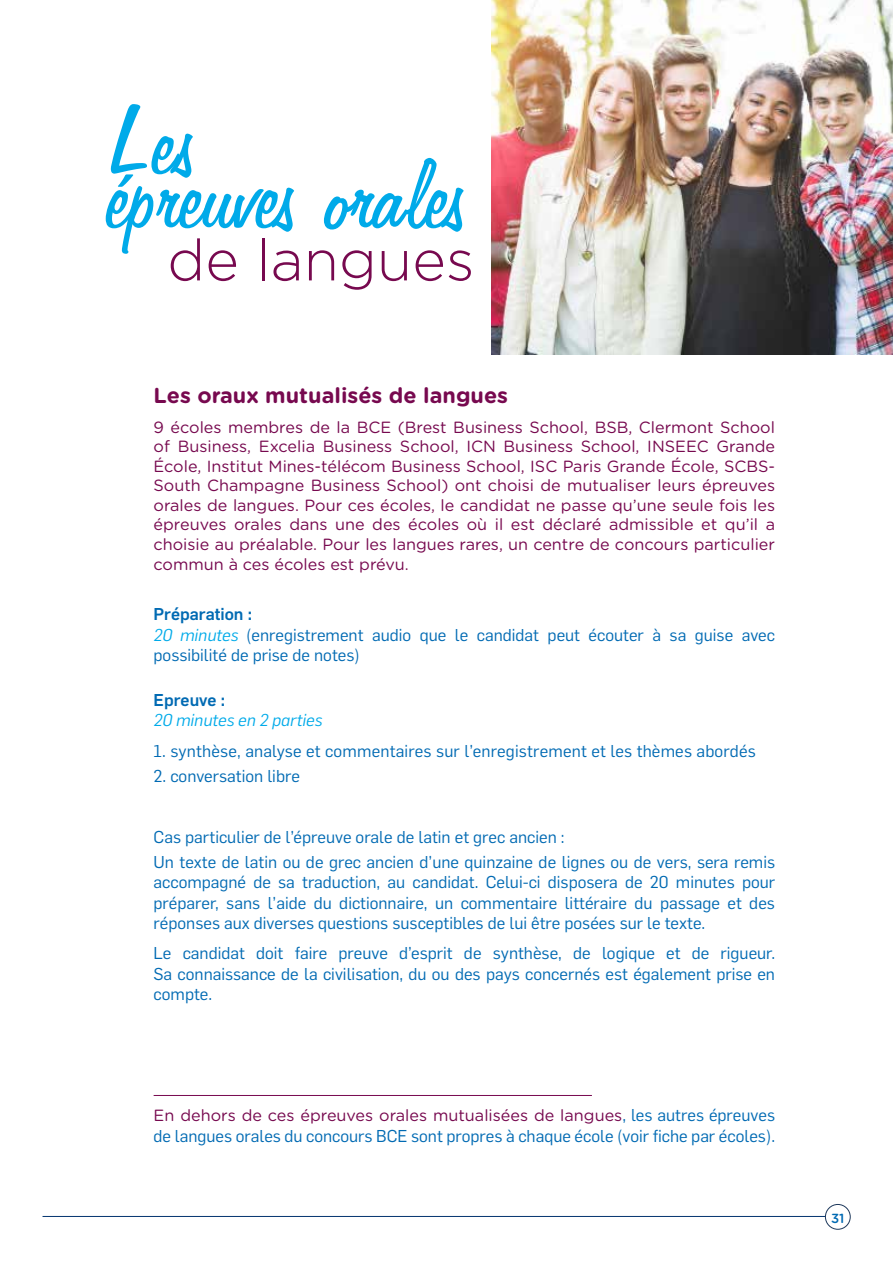
<style>
.page{position:relative;width:893px;height:1263px;background:#fff}
.page>*{position:absolute;margin:0;border:0;box-sizing:border-box;transform-origin:0 0}
.t1{font:111.6px "Freehand 575 BT Regular B";color:#00aae9}
.t2{font:300 57.6px "Gotham";color:#77094f}
.t3{font:700 21.6px "Gotham Rounded";color:#77094f}
.t4{font:16.8px/20.2px "Flama";color:#006ab3}
.t5{font:italic 16.8px "Flama";color:#00aae9}
.t6{font:500 16.8px "Flama";color:#006ab3}
.t7{font:16.2px/19.5px "Gotham Rounded";color:#77094f;text-align:justify}
.t8{font:500 13.2px "Gotham Rounded";color:#006ab3}
.s1{font-weight:500}
.s2{font-style:italic;color:#00aae9}
.s3{font-family:"Flama";font-size:16.8px;color:#006ab3}
</style>
<div class="page">
<hr style="left:43px;top:1216px;width:787px;height:1px;background:#03336f">
<div style="left:825px;top:1204px;width:25px;height:25px;background:#fff;border-radius:50%"></div>
<div style="left:825px;top:1204px;width:25px;height:25px;border:1px solid #1d385b;border-radius:50%"></div>
<img style="left:491px;top:0;width:402px;height:354px">
<hr style="left:154px;top:1095px;width:438px;height:1px;background:#77094f">
<h1 class="t1" style="left:110px;top:82px;width:91px">Les</h1>
<h1 class="t1" style="left:110px;top:136px;width:362px">épreuves orales</h1>
<h2 class="t2" style="left:167px;top:224px;width:309px">de langues</h2>
<p class="t3" style="left:154px;top:380px;width:356px">Les oraux mutualisés de langues</p>
<p class="t7" style="left:154px;top:417px;width:623px">9 écoles membres de la BCE (Brest Business School, BSB, Clermont School of Business, Excelia Business School, ICN Business School, INSEEC Grande École, Institut Mines-télécom Business School, ISC Paris Grande École, SCBS-South Champagne Business School) ont choisi de mutualiser leurs épreuves orales de langues. Pour ces écoles, le candidat ne passe qu’une seule fois les épreuves orales dans une des écoles où il est déclaré admissible et qu’il a choisie au préalable. Pour les langues rares, un centre de concours particulier commun à ces écoles est prévu.</p>
<p class="t4" style="left:154px;top:604px;width:623px"><span class="s1">Préparation :<br></span><span class="s2">20 minutes</span> (enregistrement audio que le candidat peut écouter à sa guise avec possibilité de prise de notes)</p>
<p class="t6" style="left:154px;top:690px;width:73px">Epreuve :</p>
<p class="t5" style="left:154px;top:710px;width:170px">20 minutes en 2 parties</p>
<p class="t4" style="left:154px;top:740px;width:604px">1. synthèse, analyse et commentaires sur l’enregistrement et les thèmes abordés</p>
<p class="t4" style="left:154px;top:766px;width:148px">2. conversation libre</p>
<p class="t4" style="left:154px;top:824px;width:623px;line-height:25.3px">Cas particulier de l’épreuve orale de latin et grec ancien :<br>Un texte de latin ou de grec ancien d’une quinzaine de lignes ou de vers, sera remis</p>
<p class="t4" style="left:154px;top:872px;width:623px;text-align:justify">accompagné de sa traduction, au candidat. Celui-ci disposera de 20 minutes pour préparer, sans l’aide du dictionnaire, un commentaire littéraire du passage et des réponses aux diverses questions susceptibles de lui être posées sur le texte.</p>
<p class="t4" style="left:154px;top:943px;width:623px;text-align:justify">Le candidat doit faire preuve d’esprit de synthèse, de logique et de rigueur.<br>Sa connaissance de la civilisation, du ou des pays concernés est également prise en compte.</p>
<p class="t7" style="left:154px;top:1105px;width:623px">En dehors de ces épreuves orales mutualisées de langues<span class="s3">, les autres épreuves</span></p>
<p class="t4" style="left:154px;top:1125px;width:623px">de langues orales du concours BCE sont propres à chaque école (voir fiche par écoles).</p>
<p class="t8" style="left:831px;top:1209px;width:15px">31</p>
</div>
